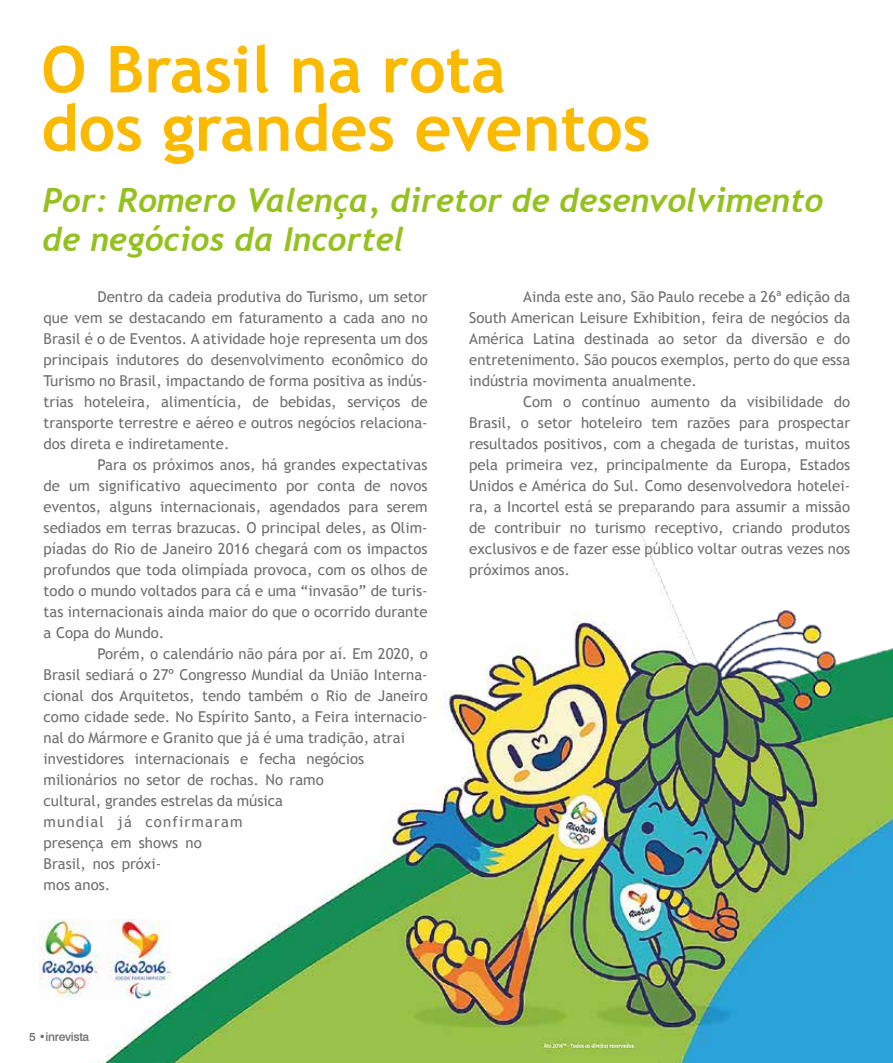
<style>
.page{position:relative;width:893px;height:1063px;background:#fff}
.page>*{position:absolute;margin:0;border:0;box-sizing:border-box;transform-origin:0 0}
.t1{font:700 64.5px/58.5px "Trebuchet MS";color:#fbba00}
.t2{font:italic 700 33px/39px "Trebuchet";color:#95c11f}
.t3{font:15px/21px "Trebuchet MS";color:#706f6f;text-align:justify}
.t4{font:500 12px "Swiss 721 BT";letter-spacing:-.025em;color:#706f6f}
</style>
<div class="page">
<hr style="left:892px;top:886px;width:1px;height:177px;background:#fab90b">
<img style="left:92px;top:526px;width:800px;height:537px">
<div style="left:554px;top:1058px;width:103px;height:5px;background:#9bc548"></div>
<img style="left:536px;top:1038px;width:103px;height:15px">
<img style="left:39px;top:919px;width:132px;height:79px">
<h1 class="t1" style="left:41px;top:40px;width:611px">O Brasil na rota<br>dos grandes eventos</h1>
<h2 class="t2" style="left:43px;top:181px;width:782px">Por: Romero Valença, diretor de desenvolvimento de negócios da Incortel</h2>
<p class="t3" style="left:469px;top:286px;width:382px;text-indent:54px">Ainda este ano, São Paulo recebe a 26ª edição da South American Leisure Exhibition, feira de negócios da América Latina destinada ao setor da diversão e do entretenimento. São poucos exemplos, perto do que essa indústria movimenta anualmente.</p>
<p class="t3" style="left:469px;top:391px;width:383px;text-indent:54px">Com o contínuo aumento da visibilidade do Brasil, o setor hoteleiro tem razões para prospectar resultados positivos, com a chegada de turistas, muitos pela primeira vez, principalmente da Europa, Estados Unidos e América do Sul. Como desenvolvedora hotelei&shy;ra, a Incortel está se preparando para assumir a missão de contribuir no turismo receptivo, criando produtos exclusivos e de fazer esse público voltar outras vezes nos próximos anos.</p>
<p class="t3" style="left:44px;top:286px;width:386px;text-indent:54px">Dentro da cadeia produtiva do Turismo, um setor que vem se destacando em faturamento a cada ano no Brasil é o de Eventos. A atividade hoje representa um dos principais indutores do desenvolvimento econômico do Turismo no Brasil, impactando de forma positiva as indús&shy;trias hoteleira, alimentícia, de bebidas, serviços de transporte terrestre e aéreo e outros negócios relaciona&shy;dos direta e indiretamente.</p>
<p class="t3" style="left:44px;top:454px;width:386px;text-indent:54px">Para os próximos anos, há grandes expectativas de um significativo aquecimento por conta de novos eventos, alguns internacionais, agendados para serem sediados em terras brazucas. O principal deles, as Olim&shy;píadas do Rio de Janeiro 2016 chegará com os impactos profundos que toda olimpíada provoca, com os olhos de todo o mundo voltados para cá e uma “invasão” de turis&shy;tas internacionais ainda maior do que o ocorrido durante a Copa do Mundo.</p>
<p class="t3" style="left:44px;top:643px;width:386px;text-align:left;text-indent:54px">Porém, o calendário não pára por aí. Em 2020, o Brasil sediará o 27º Congresso Mundial da União Interna&shy;cional dos Arquitetos, tendo também o Rio de Janeiro como cidade sede. No Espírito Santo, a Feira internacio&shy;nal do Mármore e Granito que já é uma tradição, atrai investidores internacionais e fecha negócios milionários no setor de rochas. No ramo<br>cultural, grandes estrelas da música<br>mundial já confirmaram<br>presença em shows no<br>Brasil, nos próxi-<br>mos anos.</p>
<p class="t4" style="left:29px;top:1029px;width:61px">5 •inrevista</p>
</div>
